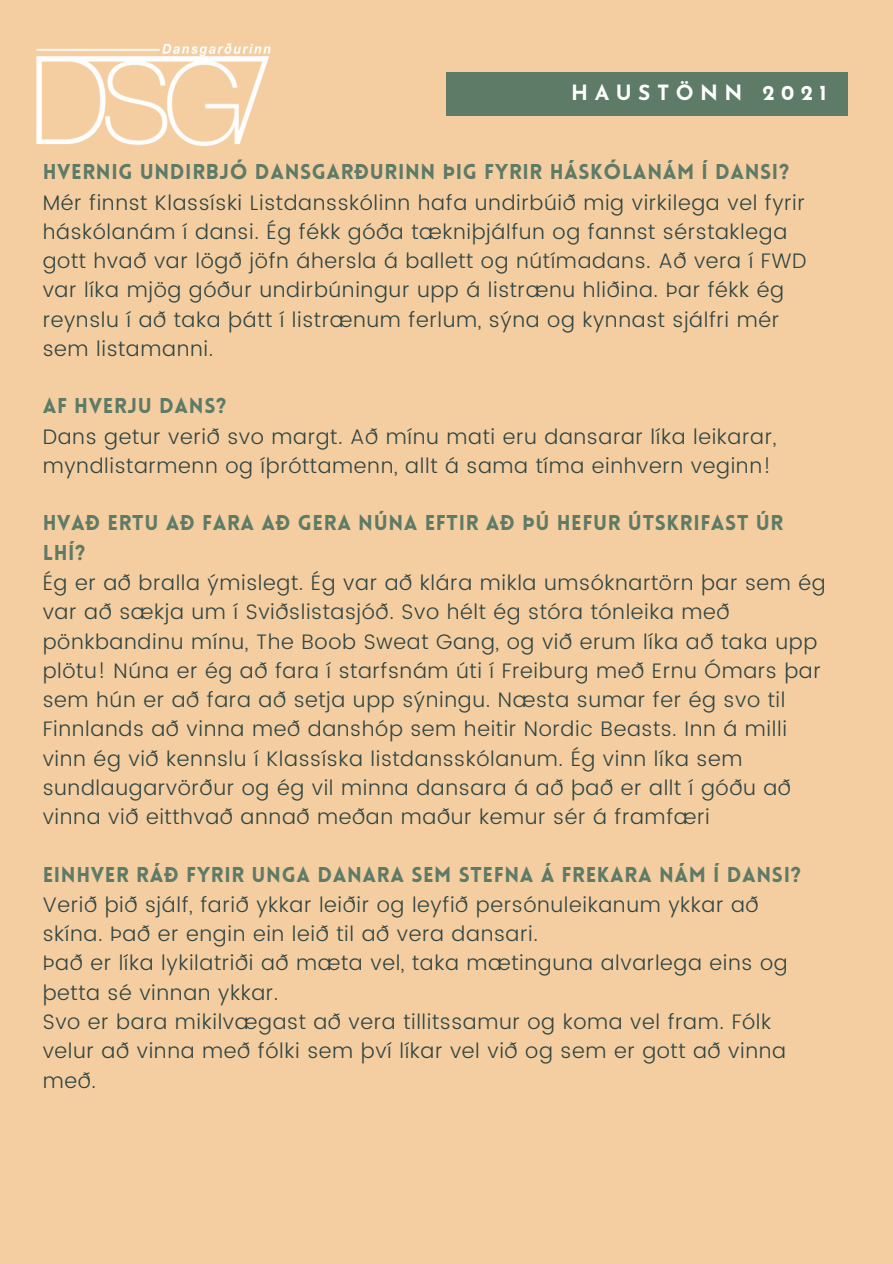
<style>
.page{position:relative;width:893px;height:1264px;background:#fff}
.page>*{position:absolute;margin:0;border:0;box-sizing:border-box;transform-origin:0 0}
.t1{font:300 21px/29.2px "Poppins";letter-spacing:.03em;color:#304543}
.t2{font:900 21px/29.2px "Lovelo";letter-spacing:.03em;color:#5e7b68}
.t3{font:700 21px "Josefin Sans";letter-spacing:.31em;color:#fff}
</style>
<div class="page">
<div style="left:0;top:0;width:892px;height:1263px;background:#f4cea0"></div>
<div style="left:446px;top:73px;width:401px;height:43px;background:#5e7b68"></div>
<img style="left:36px;top:43px;width:235px;height:103px">
<p class="t3" style="left:571px;top:84px;width:257px">HAUSTÖNN 2021</p>
<p class="t2" style="left:43px;top:159px;width:747px">HVERNIG UNDIRBJÓ DANSGARÐURINN ÞIG FYRIR HÁSKÓLANÁM Í DANSI?</p>
<p class="t1" style="left:43px;top:188px;width:765px">Mér finnst Klassíski Listdansskólinn hafa undirbúið mig virkilega vel fyrir háskólanám í dansi. Ég fékk góða tækniþjálfun og fannst sérstaklega gott hvað var lögð jöfn áhersla á ballett og nútímadans. Að vera í FWD var líka mjög góður undirbúningur upp á listrænu hliðina. Þar fékk ég reynslu í að taka þátt í listrænum ferlum, sýna og kynnast sjálfri mér sem listamanni.</p>
<p class="t2" style="left:43px;top:393px;width:185px">AF HVERJU DANS?</p>
<p class="t1" style="left:43px;top:422px;width:735px">Dans getur verið svo margt. Að mínu mati eru dansarar líka leikarar, myndlistarmenn og íþróttamenn, allt á sama tíma einhvern veginn!</p>
<p class="t2" style="left:43px;top:510px;width:742px">HVAÐ ERTU AÐ FARA AÐ GERA NÚNA EFTIR AÐ ÞÚ HEFUR ÚTSKRIFAST ÚR<br>LHÍ?</p>
<p class="t1" style="left:43px;top:568px;width:784px">Ég er að bralla ýmislegt. Ég var að klára mikla umsóknartörn þar sem ég var að sækja um í Sviðslistasjóð. Svo hélt ég stóra tónleika með pönkbandinu mínu, The Boob Sweat Gang, og við erum líka að taka upp plötu! Núna er ég að fara í starfsnám úti í Freiburg með Ernu Ómars þar sem hún er að fara að setja upp sýningu. Næsta sumar fer ég svo til Finnlands að vinna með danshóp sem heitir Nordic Beasts. Inn á milli vinn ég við kennslu í Klassíska listdansskólanum. Ég vinn líka sem sundlaugarvörður og ég vil minna dansara á að það er allt í góðu að vinna við eitthvað annað meðan maður kemur sér á framfæri</p>
<p class="t2" style="left:43px;top:861px;width:759px">EINHVER RÁÐ FYRIR UNGA DANARA SEM STEFNA Á FREKARA NÁM Í DANSI?</p>
<p class="t1" style="left:43px;top:890px;width:717px">Verið þið sjálf, farið ykkar leiðir og leyfið persónuleikanum ykkar að skína. Það er engin ein leið til að vera dansari.</p>
<p class="t1" style="left:43px;top:948px;width:746px">Það er líka lykilatriði að mæta vel, taka mætinguna alvarlega eins og þetta sé vinnan ykkar.</p>
<p class="t1" style="left:43px;top:1007px;width:744px">Svo er bara mikilvægast að vera tillitssamur og koma vel fram. Fólk velur að vinna með fólki sem því líkar vel við og sem er gott að vinna með.</p>
</div>
